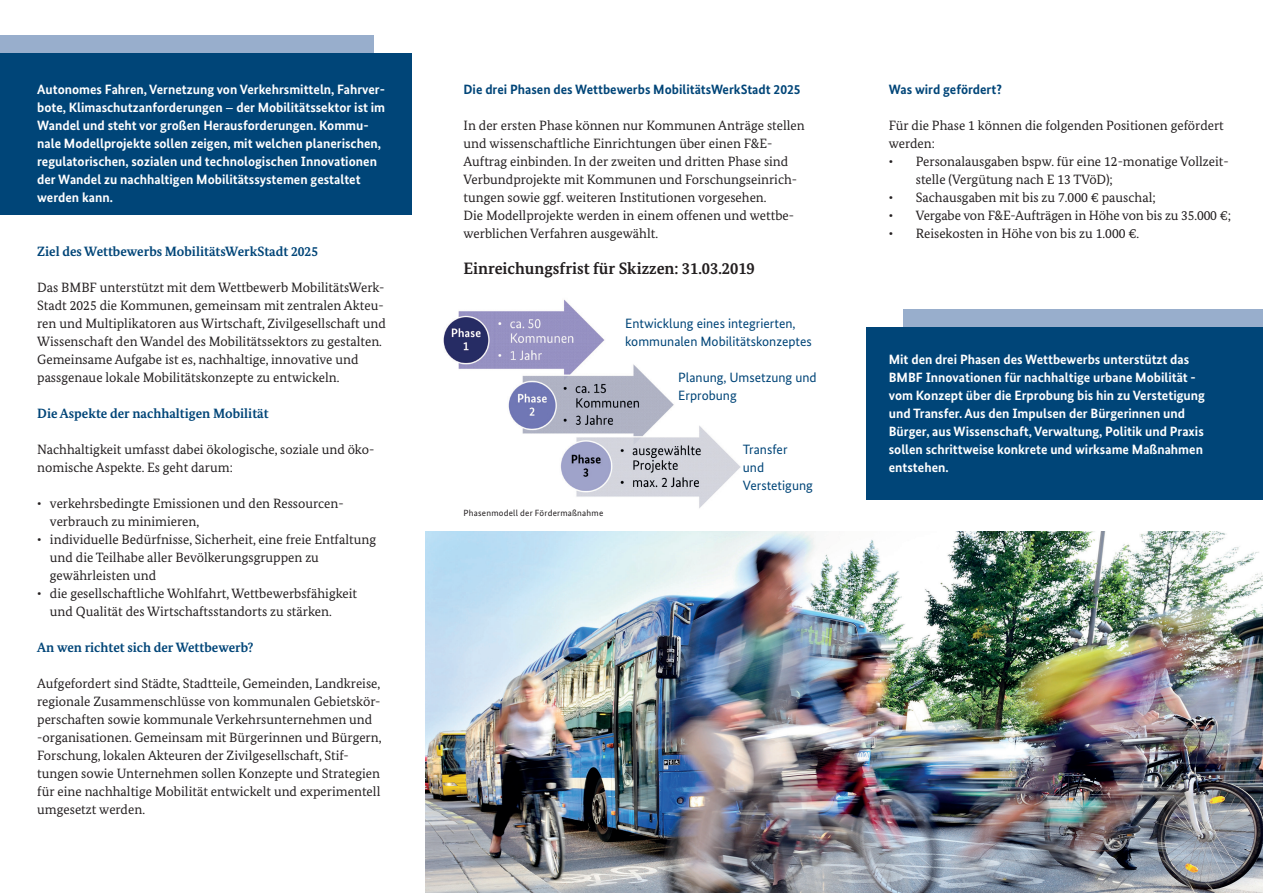
<style>
.page{position:relative;width:1263px;height:893px;background:#fff}
.page>*{position:absolute;margin:0;border:0;box-sizing:border-box;transform-origin:0 0}
._08_Fließtext{font:700 16.5px "Bundes Serif";color:#231f20}
._09_Aufzählung{font:13.5px/18px "Bundes Serif";color:#231f20}
._08_Fließtext-2{font:13.5px/18px "Bundes Serif";color:#231f20}
._05_Einleitungstext{font:700 13.5px/18px "Bundes Sans";color:#fff}
._09_Aufzählung-2{font:13.5px/18px "Bundes Sans";color:#004578}
._09_Aufzählung-3{font:700 13.5px "Bundes Serif";color:#004578}
._08_Fließtext-3{font:700 13.5px "Bundes Sans";color:#004578}
.Bildunterschrift{font:9px "Bundes Sans";letter-spacing:.025em;color:#231f20}
.s1{font-family:"Frutiger LT Std";font-weight:300}
</style>
<div class="page">
<img style="left:443px;top:299px;width:298px;height:209px">
<div style="left:0;top:35px;width:373px;height:36px;background:#98aecc"></div>
<div style="left:0;top:53px;width:411px;height:162px;background:#004578"></div>
<div style="left:904px;top:310px;width:359px;height:36px;background:#98aecc"></div>
<div style="left:866px;top:328px;width:397px;height:172px;background:#004578"></div>
<img style="left:425px;top:531px;width:838px;height:362px">
<p class="_05_Einleitungstext" style="left:37px;top:80px;width:350px">Autonomes Fahren, Vernetzung von Verkehrsmitteln, Fahrver&shy;bote, Klimaschutzanforderungen <span class="s1">−</span> der Mobilitätssektor ist im Wandel und steht vor großen Herausforderungen. Kommu&shy;nale Modellprojekte sollen zeigen, mit welchen planerischen, regulatorischen, sozialen und technologischen Innovationen der Wandel zu nachhaltigen Mobilitätssystemen gestaltet werden kann.</p>
<p class="_09_Aufzählung-3" style="left:37px;top:243px;width:282px">Ziel des Wettbewerbs MobilitätsWerkStadt 2025</p>
<p class="_08_Fließtext-2" style="left:37px;top:278px;width:350px">Das BMBF unterstützt mit dem Wettbewerb MobilitätsWerk-Stadt 2025 die Kommunen, gemeinsam mit zentralen Akteu&shy;ren und Multiplikatoren aus Wirtschaft, Zivilgesellschaft und Wissenschaft den Wandel des Mobilitätssektors zu gestalten.</p>
<p class="_08_Fließtext-2" style="left:37px;top:350px;width:323px">Gemeinsame Aufgabe ist es, nachhaltige, innovative und passgenaue lokale Mobilitätskonzepte zu entwickeln.</p>
<p class="_09_Aufzählung-3" style="left:37px;top:405px;width:233px">Die Aspekte der nachhaltigen Mobilität</p>
<p class="_09_Aufzählung" style="left:37px;top:440px;width:339px">Nachhaltigkeit umfasst dabei ökologische, soziale und öko&shy;nomische Aspekte. Es geht darum:</p>
<p class="_09_Aufzählung" style="left:50px;top:494px;width:295px;text-indent:-13px">• verkehrsbedingte Emissionen und den Ressourcen&shy;verbrauch zu minimieren,</p>
<p class="_09_Aufzählung" style="left:50px;top:530px;width:328px;text-indent:-13px">• individuelle Bedürfnisse, Sicherheit, eine freie Entfaltung und die Teilhabe aller Bevölkerungsgruppen zu gewährleisten und</p>
<p class="_09_Aufzählung" style="left:50px;top:584px;width:309px;text-indent:-13px">• die gesellschaftliche Wohlfahrt, Wettbewerbsfähigkeit und Qualität des Wirtschaftsstandorts zu stärken.</p>
<p class="_09_Aufzählung-3" style="left:37px;top:639px;width:218px">An wen richtet sich der Wettbewerb?</p>
<p class="_09_Aufzählung" style="left:37px;top:674px;width:346px">Aufgefordert sind Städte, Stadtteile, Gemeinden, Landkreise, regionale Zusammenschlüsse von kommunalen Gebietskör&shy;perschaften sowie kommunale Verkehrsunternehmen und -organisationen. Gemeinsam mit Bürgerinnen und Bürgern, Forschung, lokalen Akteuren der Zivilgesellschaft, Stif&shy;tungen sowie Unternehmen sollen Konzepte und Strategien für eine nachhaltige Mobilität entwickelt und experimentell umgesetzt werden.</p>
<p class="_08_Fließtext-3" style="left:463px;top:81px;width:339px">Die drei Phasen des Wettbewerbs MobilitätsWerkStadt 2025</p>
<p class="_08_Fließtext-2" style="left:463px;top:116px;width:343px">In der ersten Phase können nur Kommunen Anträge stellen und wissenschaftliche Einrichtungen über einen F&amp;E-Auftrag einbinden. In der zweiten und dritten Phase sind Verbundprojekte mit Kommunen und Forschungseinrich&shy;tungen sowie ggf. weiteren Institutionen vorgesehen.</p>
<p class="_08_Fließtext-2" style="left:463px;top:206px;width:332px">Die Modellprojekte werden in einem offenen und wettbe&shy;werblichen Verfahren ausgewählt.</p>
<p class="_08_Fließtext" style="left:463px;top:258px;width:293px">Einreichungsfrist für Skizzen: 31.03.2019</p>
<p class="_09_Aufzählung-2" style="left:625px;top:314px;width:172px">Entwicklung eines integrierten,</p>
<p class="_09_Aufzählung-2" style="left:625px;top:332px;width:188px">kommunalen Mobilitätskonzeptes</p>
<p class="_09_Aufzählung-2" style="left:678px;top:368px;width:140px">Planung, Umsetzung und<br>Erprobung</p>
<p class="Bildunterschrift" style="left:463px;top:508px;width:141px">Phasenmodell der Fördermaßnahme</p>
<p class="_09_Aufzählung-2" style="left:743px;top:440px;width:46px">Transfer</p>
<p class="_09_Aufzählung-2" style="left:743px;top:458px;width:23px">und</p>
<p class="_09_Aufzählung-2" style="left:743px;top:476px;width:71px">Verstetigung</p>
<p class="_08_Fließtext-3" style="left:889px;top:81px;width:115px">Was wird gefördert?</p>
<p class="_08_Fließtext-2" style="left:889px;top:116px;width:337px">Für die Phase 1 können die folgenden Positionen gefördert werden:</p>
<p class="_09_Aufzählung" style="left:916px;top:152px;width:314px;text-indent:-27px">• Personalausgaben bspw. für eine 12-monatige Vollzeit&shy;stelle (Vergütung nach E 13 TVöD);</p>
<p class="_09_Aufzählung" style="left:889px;top:188px;width:269px">• Sachausgaben mit bis zu 7.000 € pauschal;</p>
<p class="_09_Aufzählung" style="left:889px;top:206px;width:344px">• Vergabe von F&amp;E-Aufträgen in Höhe von bis zu 35.000 €;</p>
<p class="_09_Aufzählung" style="left:889px;top:224px;width:252px">• Reisekosten in Höhe von bis zu 1.000 €.</p>
<p class="_05_Einleitungstext" style="left:889px;top:350px;width:318px">Mit den drei Phasen des Wettbewerbs unterstützt das BMBF Innovationen für nachhaltige urbane Mobilität - vom Konzept über die Erprobung bis hin zu Verstetigung und Transfer. Aus den Impulsen der Bürgerinnen und Bürger, aus Wissenschaft, Verwaltung, Politik und Praxis sollen schrittweise konkrete und wirksame Maßnahmen entstehen.</p>
</div>
